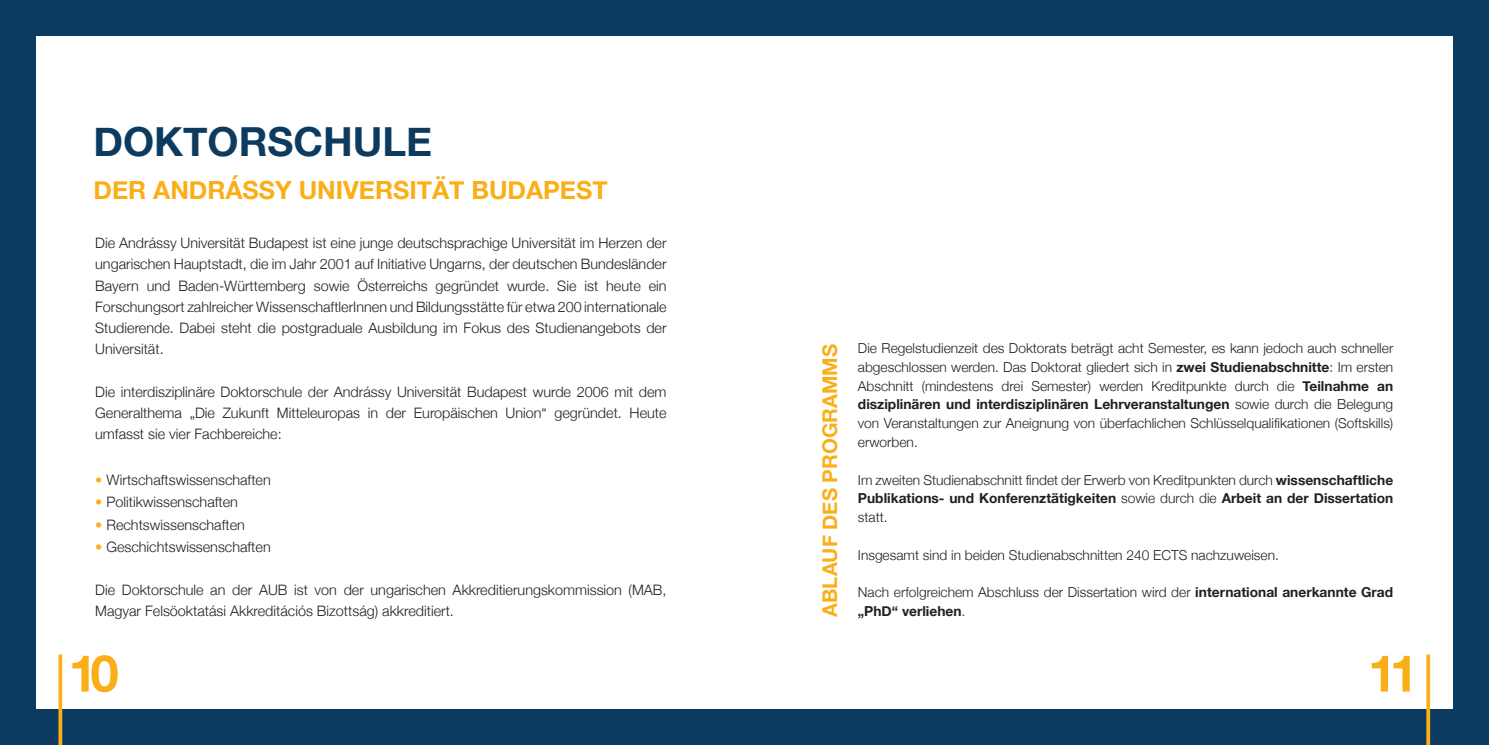
<style>
.page{position:relative;width:1489px;height:745px;background:#fff}
.page>*{position:absolute;margin:0;border:0;box-sizing:border-box;transform-origin:0 0}
.t1{font:700 51px "Helvetica Neue";color:#faaf18}
.t2{font:700 40px "Helvetica Neue";color:#0d3b5f}
.t3{font:700 25px "Helvetica Neue";color:#faaf18}
.t4{font:700 20.38px "Helvetica Neue";color:#faaf18}
.t5{font:300 14.38px/21.2px "Helvetica Neue";color:#231f20;text-align:justify}
.t6{font:300 13.75px/18.8px "Helvetica Neue";color:#231f20;text-align:justify}
.s1{color:#faaf18}
.s2{font-weight:700}
</style>
<div class="page">
<div style="left:0;top:709px;width:1488px;height:35px;background:#0d3b5f"></div>
<div style="left:0;top:0;width:1488px;height:35px;background:#0d3b5f"></div>
<div style="left:1453px;top:0;width:35px;height:744px;background:#0d3b5f"></div>
<svg style="left:58px;top:654px;width:4px;height:90px"></svg>
<hr style="left:1426px;top:654px;width:3px;height:90px;background:#faaf18">
<div style="left:0;top:0;width:35px;height:744px;background:#0d3b5f"></div>
<p class="t2" style="left:93px;top:110px;width:340px">DOKTORSCHULE</p>
<p class="t3" style="left:93px;top:171px;width:515px">DER ANDRÁSSY UNIVERSITÄT BUDAPEST</p>
<p class="t5" style="left:95px;top:231px;width:573px">Die Andrássy Universität Budapest ist eine junge deutschsprachige Universität im Herzen der ungarischen Hauptstadt, die im Jahr 2001 auf Initiative Ungarns, der deutschen Bundesländer Bayern und Baden-Württemberg sowie Österreichs gegründet wurde. Sie ist heute ein Forschungsort zahlreicher WissenschaftlerInnen und Bildungsstätte für etwa 200 internationale Studierende. Dabei steht die postgraduale Ausbildung im Fokus des Studienangebots der Universität.</p>
<p class="t5" style="left:95px;top:380px;width:573px">Die interdisziplinäre Doktorschule der Andrássy Universität Budapest wurde 2006 mit dem Generalthema „Die Zukunft Mitteleuropas in der Europäischen Union“ gegründet. Heute umfasst sie vier Fachbereiche:</p>
<p class="t5" style="left:95px;top:467px;width:177px"><span class="s1">•</span> Wirtschaftswissenschaften</p>
<p class="t5" style="left:95px;top:490px;width:144px"><span class="s1">•</span> Politikwissenschaften</p>
<p class="t5" style="left:95px;top:512px;width:151px"><span class="s1">•</span> Rechtswissenschaften</p>
<p class="t5" style="left:95px;top:535px;width:177px"><span class="s1">•</span> Geschichtswissenschaften</p>
<p class="t5" style="left:95px;top:577px;width:573px">Die Doktorschule an der AUB ist von der ungarischen Akkreditierungskommission (MAB,<br>Magyar Felsöoktatási Akkreditációs Bizottság) akkreditiert.</p>
<p class="t4" style="left:813px;top:616px;width:274px;rotate:-90deg">ABLAUF DES PROGRAMMS</p>
<p class="t6" style="left:857px;top:337px;width:537px">Die Regelstudienzeit des Doktorats beträgt acht Semester, es kann jedoch auch schneller abgeschlossen werden. Das Doktorat gliedert sich in <span class="s2">zwei Studienabschnitte</span>: Im ersten Abschnitt (mindestens drei Semester) werden Kreditpunkte durch die <span class="s2">Teilnahme an disziplinären und interdisziplinären Lehrveranstaltungen</span> sowie durch die Belegung von Veranstaltungen zur Aneignung von überfachlichen Schlüsselqualifikationen (Softskills) erworben.</p>
<p class="t6" style="left:857px;top:469px;width:537px">Im zweiten Studienabschnitt findet der Erwerb von Kreditpunkten durch <span class="s2">wissenschaftliche Publikations- und Konferenztätigkeiten</span> sowie durch die <span class="s2">Arbeit an der Dissertation </span>statt.</p>
<p class="t6" style="left:857px;top:544px;width:422px">Insgesamt sind in beiden Studienabschnitten 240 ECTS nachzuweisen.</p>
<p class="t6" style="left:857px;top:581px;width:537px">Nach erfolgreichem Abschluss der Dissertation wird der <span class="s2">international anerkannte Grad „PhD“ verliehen</span>.</p>
<p class="t1" style="left:69px;top:633px;width:52px">10</p>
<p class="t1" style="left:1367px;top:633px;width:52px">11</p>
</div>
